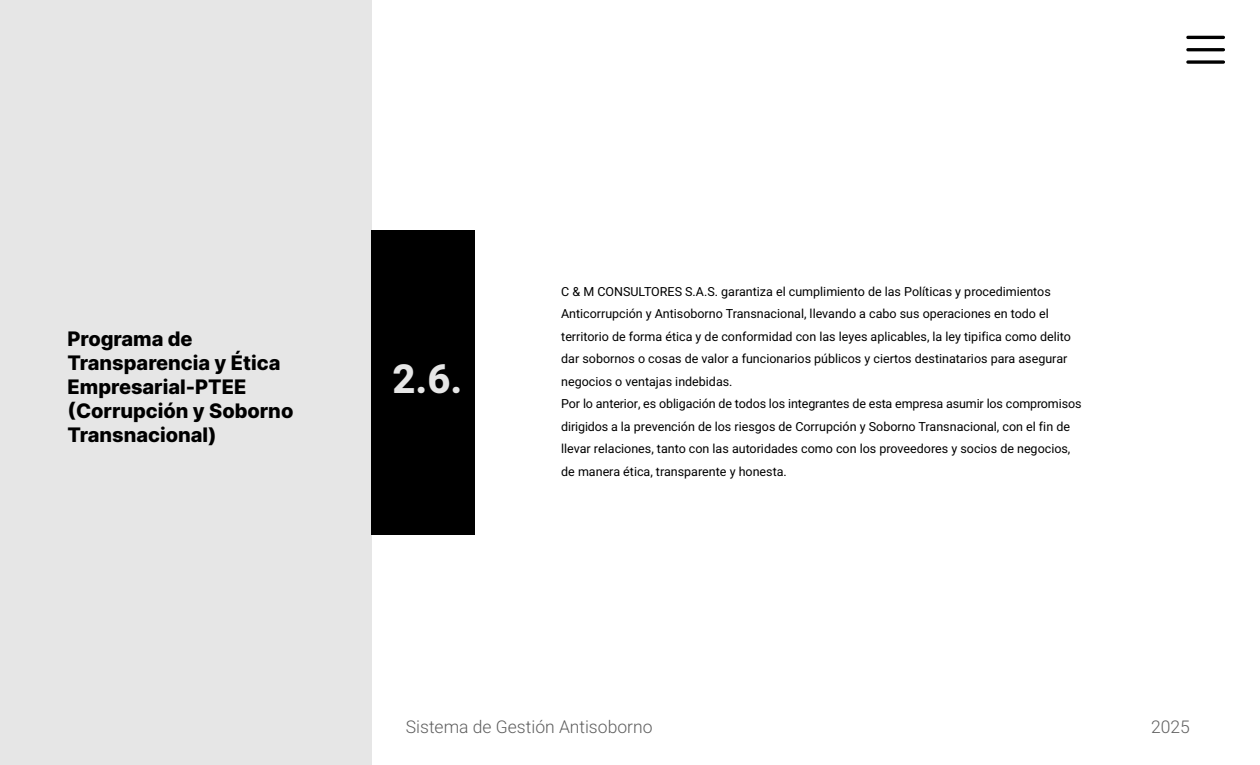
<style>
.page{position:relative;width:1260px;height:765px;background:#fff}
.page>*{position:absolute;margin:0;border:0;box-sizing:border-box;transform-origin:0 0}
.t1{font:800 40.12px "Heebo";color:#e6e6e6}
.t2{font:800 20px/24px "Inter";color:#000}
.t3{font:300 17.5px "Heebo";color:#606060}
.t4{font:12.5px/22.5px "Heebo";color:#000}
</style>
<div class="page">
<div style="left:0;top:0;width:371px;height:765px;background:#e6e6e6"></div>
<div style="left:371px;top:230px;width:104px;height:305px;background:#000"></div>
<svg style="left:1186px;top:36px;width:39px;height:3px"></svg>
<svg style="left:1186px;top:60px;width:39px;height:4px"></svg>
<svg style="left:1186px;top:48px;width:39px;height:3px"></svg>
<h2 class="t2" style="left:68px;top:326px;width:227px">Programa de<br>Transparencia y Ética<br>Empresarial-PTEE (Corrupción y Soborno<br>Transnacional)</h2>
<h1 class="t1" style="left:392px;top:351px;width:72px">2.6.</h1>
<p class="t4" style="left:561px;top:280px;width:522px">C &amp; M CONSULTORES S.A.S. garantiza el cumplimiento de las Políticas y procedimientos Anticorrupción y Antisoborno Transnacional, llevando a cabo sus operaciones en todo el territorio de forma ética y de conformidad con las leyes aplicables, la ley tipifica como delito dar sobornos o cosas de valor a funcionarios públicos y ciertos destinatarios para asegurar negocios o ventajas indebidas.<br>Por lo anterior, es obligación de todos los integrantes de esta empresa asumir los compromisos dirigidos a la prevención de los riesgos de Corrupción y Soborno Transnacional, con el fin de llevar relaciones, tanto con las autoridades como con los proveedores y socios de negocios, de manera ética, transparente y honesta.</p>
<h3 class="t3" style="left:406px;top:714px;width:248px">Sistema de Gestión Antisoborno</h3>
<h3 class="t3" style="left:1151px;top:714px;width:40px">2025</h3>
</div>
